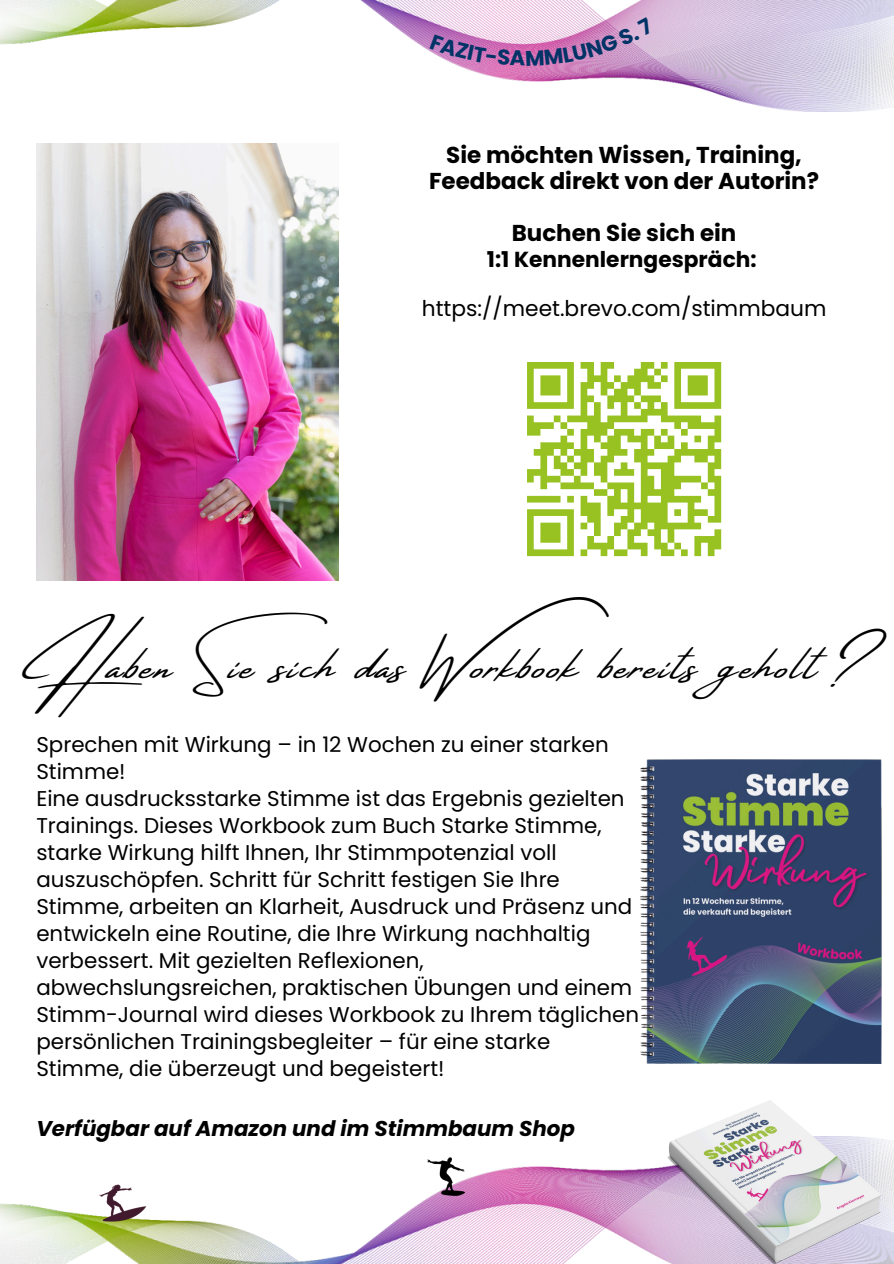
<style>
.page{position:relative;width:894px;height:1264px;background:#fff}
.page>*{position:absolute;margin:0;border:0;box-sizing:border-box;transform-origin:0 0}
.t1{font:44.55px "Amsterdam Four Slant";letter-spacing:.065em;color:#000}
.t2{font:700 22.95px/25.8px "Poppins";color:#000;text-align:center}
.t3{font:21.75px "Poppins";color:#000}
.t4{font:700 21.75px "Poppins";color:#000}
.t5{font:21.3px/27px "Poppins";color:#000}
.t6{font:italic 700 21.3px "Poppins";color:#000}
</style>
<div class="page">
<img style="left:0;top:0;width:893px;height:111px">
<img style="left:0;top:1139px;width:893px;height:124px">
<img style="left:640px;top:760px;width:241px;height:303px">
<img style="left:667px;top:1100px;width:214px;height:163px">
<img style="left:89px;top:1176px;width:63px;height:52px">
<img style="left:416px;top:1149px;width:64px;height:53px">
<img style="left:36px;top:143px;width:302px;height:437px">
<svg style="left:527px;top:362px;width:194px;height:194px"></svg>
<svg style="left:429px;top:17px;width:224px;height:49px;background:#daa0ce"></svg>
<p class="t2" style="left:429px;top:142px;width:391px">Sie möchten Wissen, Training,<br>Feedback direkt von der Autorin?</p>
<p class="t2" style="left:511px;top:220px;width:226px">Buchen Sie sich ein</p>
<p class="t4" style="left:487px;top:244px;width:271px">1:1 Kennenlerngespräch:</p>
<p class="t3" style="left:421px;top:293px;width:406px">https://meet.brevo.com/stimmbaum</p>
<p class="t1" style="left:33px;top:642px;width:855px">Haben Sie sich das Workbook bereits geholt?</p>
<p class="t5" style="left:36px;top:730px;width:604px">Sprechen mit Wirkung – in 12 Wochen zu einer starken Stimme!<br>Eine ausdrucksstarke Stimme ist das Ergebnis gezielten Trainings. Dieses Workbook zum Buch Starke Stimme, starke Wirkung hilft Ihnen, Ihr Stimmpotenzial voll auszuschöpfen. Schritt für Schritt festigen Sie Ihre Stimme, arbeiten an Klarheit, Ausdruck und Präsenz und entwickeln eine Routine, die Ihre Wirkung nachhaltig verbessert. Mit gezielten Reflexionen, abwechslungsreichen, praktischen Übungen und einem Stimm-Journal wird dieses Workbook zu Ihrem täglichen persönlichen Trainingsbegleiter – für eine starke Stimme, die überzeugt und begeistert!</p>
<p class="t6" style="left:36px;top:1113px;width:540px">Verfügbar auf Amazon und im Stimmbaum Shop</p>
</div>
